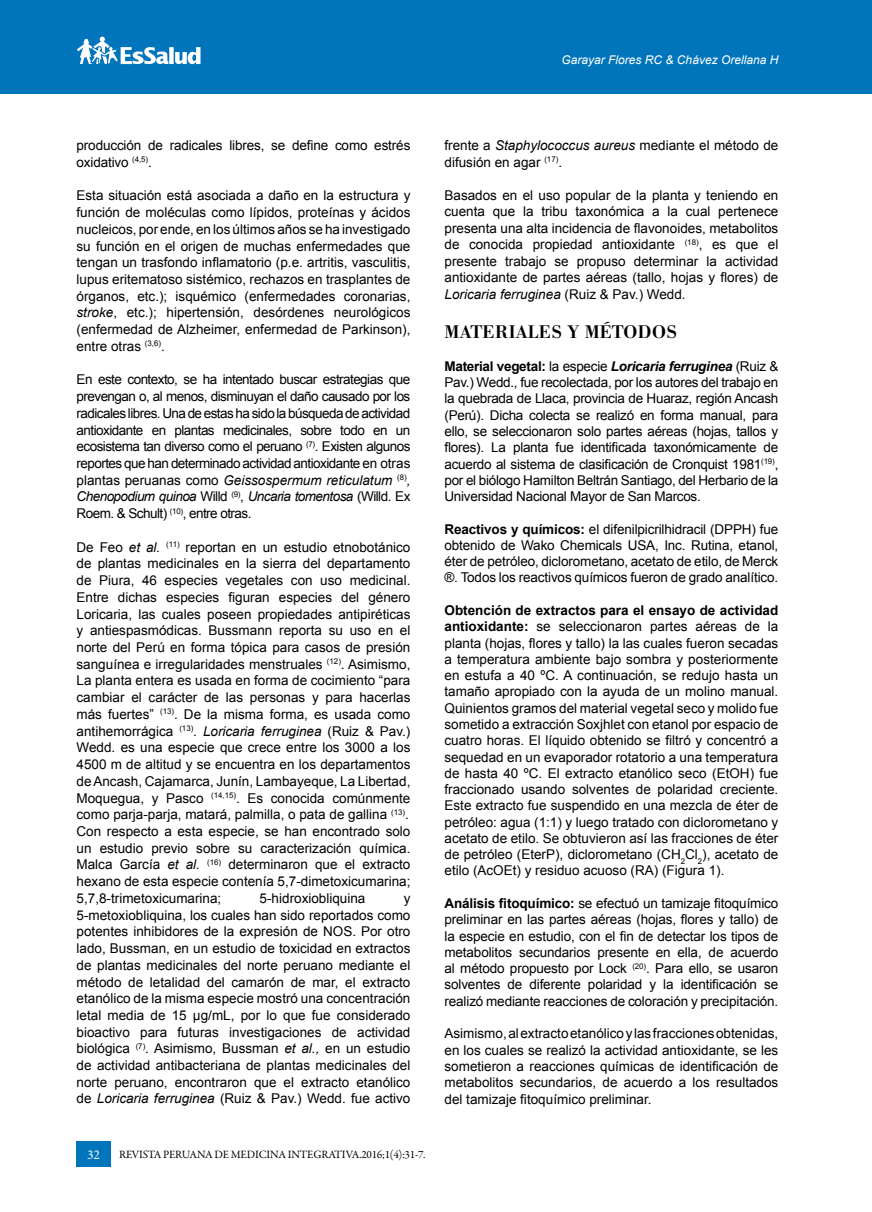
<style>
.page{position:relative;width:872px;height:1212px;background:#fff}
.page>*{position:absolute;margin:0;border:0;box-sizing:border-box;transform-origin:0 0}
.t1{font:500 18px "Bodoni BE";color:#000}
.t2{font:13.5px/16.8px "Arial";color:#000;text-align:justify}
.t3{font:13.5px "Minion Pro";color:#fff}
.t4{font:italic 12px "Arial";color:#fff}
.t5{font:11.25px "Garamond Premr Pro";letter-spacing:-.015em;color:#000}
.s1{font-style:italic}
.s2{font-weight:700}
.s3{font-weight:700;font-style:italic}
</style>
<div class="page">
<div style="left:0;top:0;width:872px;height:94px;background:#0075bc"></div>
<svg style="left:77px;top:37px;width:123px;height:27px"></svg>
<div style="left:77px;top:1142px;width:34px;height:25px;background:#0075bc"></div>
<p class="t4" style="left:561px;top:52px;width:218px">Garayar Flores RC &amp; Chávez Orellana H</p>
<p class="t2" style="left:77px;top:137px;width:335px">producción de radicales libres, se define como estrés oxidativo <sup>(4,5)</sup>.</p>
<p class="t2" style="left:77px;top:187px;width:335px">Esta situación está asociada a daño en la estructura y función de moléculas como lípidos, proteínas y ácidos nucleicos, por ende, en los últimos años se ha investigado su función en el origen de muchas enfermedades que tengan un trasfondo inflamatorio (p.e. artritis, vasculitis, lupus eritematoso sistémico, rechazos en trasplantes de órganos, etc.); isquémico (enfermedades coronarias, <span class="s1">stroke</span>, etc.); hipertensión, desórdenes neurológicos (enfermedad de Alzheimer, enfermedad de Parkinson), entre otras <sup>(3,6)</sup>.</p>
<p class="t2" style="left:77px;top:371px;width:335px">En este contexto, se ha intentado buscar estrategias que prevengan o, al menos, disminuyan el daño causado por los radicales libres. Una de estas ha sido la búsqueda de actividad antioxidante en plantas medicinales, sobre todo en un ecosistema tan diverso como el peruano <sup>(7)</sup>. Existen algunos reportes que han determinado actividad antioxidante en otras plantas peruanas como <span class="s1">Geissospermum reticulatum</span> <sup>(8)</sup><span class="s1">, Chenopodium quinoa</span> Willd <sup>(9)</sup>, <span class="s1">Uncaria tomentosa</span> (Willd. Ex Roem. &amp; Schult) <sup>(10)</sup>, entre otras.</p>
<p class="t2" style="left:77px;top:539px;width:335px;text-align:left">De Feo <span class="s1">et al.</span> <sup>(11)</sup> reportan en un estudio etnobotánico de plantas medicinales en la sierra del departamento de Piura, 46 especies vegetales con uso medicinal.<br>Entre dichas especies figuran especies del género Loricaria, las cuales poseen propiedades antipiréticas y antiespasmódicas. Bussmann reporta su uso en el norte del Perú en forma tópica para casos de presión sanguínea e irregularidades menstruales <sup>(12)</sup>. Asimismo, La planta entera es usada en forma de cocimiento “para cambiar el carácter de las personas y para hacerlas más fuertes” <sup>(13)</sup>. De la misma forma, es usada como antihemorrágica <sup>(13)</sup><span class="s1">. Loricaria ferruginea</span> (Ruiz &amp; Pav.)<br>Wedd. es una especie que crece entre los 3000 a los 4500 m de altitud y se encuentra en los departamentos de Ancash, Cajamarca, Junín, Lambayeque, La Libertad, Moquegua, y Pasco <sup>(14,15)</sup>. Es conocida comúnmente como parja-parja, matará, palmilla, o pata de gallina <sup>(13)</sup>.<br>Con respecto a esta especie, se han encontrado solo un estudio previo sobre su caracterización química.<br>Malca García <span class="s1">et al.</span> <sup>(16)</sup> determinaron que el extracto hexano de esta especie contenía 5,7-dimetoxicumarina; 5,7,8-trimetoxicumarina;</p>
<p class="t2" style="left:260px;top:890px;width:107px">5-hidroxiobliquina</p>
<p class="t2" style="left:77px;top:890px;width:335px;text-indent:327px">y 5-metoxiobliquina, los cuales han sido reportados como potentes inhibidores de la expresión de NOS. Por otro lado, Bussman, en un estudio de toxicidad en extractos de plantas medicinales del norte peruano mediante el método de letalidad del camarón de mar, el extracto etanólico de la misma especie mostró una concentración letal media de 15 µg/mL, por lo que fue considerado bioactivo para futuras investigaciones de actividad biológica <sup>(7)</sup>. Asimismo, Bussman <span class="s1">et al.,</span> en un estudio de actividad antibacteriana de plantas medicinales del norte peruano, encontraron que el extracto etanólico de <span class="s1">Loricaria ferruginea</span> (Ruiz &amp; Pav.) Wedd. fue activo</p>
<p class="t3" style="left:87px;top:1145px;width:14px">32</p>
<p class="t5" style="left:119px;top:1148px;width:308px">REVISTA PERUANA DE MEDICINA INTEGRATIVA.2016;1(4):31-7.</p>
<p class="t2" style="left:444px;top:137px;width:335px">frente a <span class="s1">Staphylococcus aureus</span> mediante el método de difusión en agar <sup>(17)</sup>.</p>
<p class="t2" style="left:444px;top:187px;width:335px">Basados en el uso popular de la planta y teniendo en cuenta que la tribu taxonómica a la cual pertenece presenta una alta incidencia de flavonoides, metabolitos de conocida propiedad antioxidante <sup>(18)</sup>, es que el presente trabajo se propuso determinar la actividad antioxidante de partes aéreas (tallo, hojas y flores) de <span class="s1">Loricaria ferruginea</span> (Ruiz &amp; Pav.) Wedd.</p>
<h1 class="t1" style="left:444px;top:322px;width:234px">MATERIALES Y MÉTODOS</h1>
<p class="t2" style="left:444px;top:358px;width:335px;line-height:16.4px"><span class="s2">Material vegetal:</span> la especie <span class="s3">Loricaria ferruginea</span> (Ruiz &amp; Pav.) Wedd., fue recolectada, por los autores del trabajo en la quebrada de Llaca, provincia de Huaraz, región Ancash (Perú). Dicha colecta se realizó en forma manual, para ello, se seleccionaron solo partes aéreas (hojas, tallos y flores). La planta fue identificada taxonómicamente de acuerdo al sistema de clasificación de Cronquist 1981<sup>(19)</sup>, por el biólogo Hamilton Beltrán Santiago, del Herbario de la Universidad Nacional Mayor de San Marcos.</p>
<p class="t2" style="left:444px;top:521px;width:335px;line-height:16.4px"><span class="s2">Reactivos y químicos:</span> el difenilpicrilhidracil (DPPH) fue obtenido de Wako Chemicals USA, Inc. Rutina, etanol, éter de petróleo, diclorometano, acetato de etilo, de Merck ®. Todos los reactivos químicos fueron de grado analítico.</p>
<p class="t2" style="left:444px;top:602px;width:335px;line-height:16.2px"><span class="s2">Obtención de extractos para el ensayo de actividad antioxidante:</span> se seleccionaron partes aéreas de la planta (hojas, flores y tallo) la las cuales fueron secadas a temperatura ambiente bajo sombra y posteriormente en estufa a 40 ºC. A continuación, se redujo hasta un tamaño apropiado con la ayuda de un molino manual.<br>Quinientos gramos del material vegetal seco y molido fue sometido a extracción Soxjhlet con etanol por espacio de cuatro horas. El líquido obtenido se filtró y concentró a sequedad en un evaporador rotatorio a una temperatura de hasta 40 ºC. El extracto etanólico seco (EtOH) fue fraccionado usando solventes de polaridad creciente.<br>Este extracto fue suspendido en una mezcla de éter de petróleo: agua (1:1) y luego tratado con diclorometano y acetato de etilo. Se obtuvieron así las fracciones de éter de petróleo (EterP), diclorometano (CH<sub>2</sub>Cl<sub>2</sub>), acetato de etilo (AcOEt) y residuo acuoso (RA) (Figura 1).</p>
<p class="t2" style="left:444px;top:895px;width:335px;line-height:16.4px"><span class="s2">Análisis fitoquímico:</span> se efectuó un tamizaje fitoquímico preliminar en las partes aéreas (hojas, flores y tallo) de la especie en estudio, con el fin de detectar los tipos de metabolitos secundarios presente en ella, de acuerdo al método propuesto por Lock <sup>(20)</sup>. Para ello, se usaron solventes de diferente polaridad y la identificación se realizó mediante reacciones de coloración y precipitación.</p>
<p class="t2" style="left:444px;top:1025px;width:335px;line-height:16.4px">Asimismo, al extracto etanólico y las fracciones obtenidas, en los cuales se realizó la actividad antioxidante, se les sometieron a reacciones químicas de identificación de metabolitos secundarios, de acuerdo a los resultados del tamizaje fitoquímico preliminar.</p>
</div>
